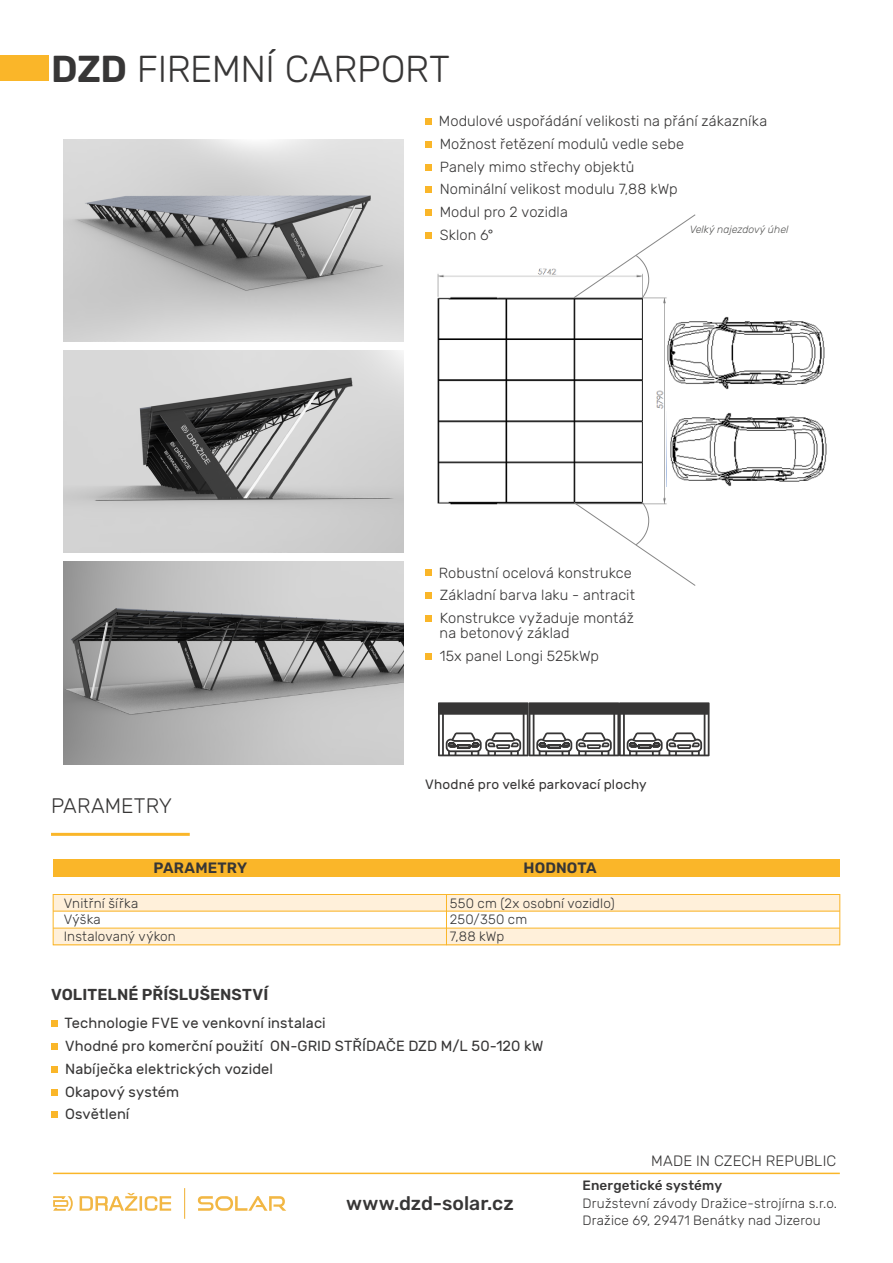
<style>
.page{position:relative;width:893px;height:1263px;background:#fff}
.page>*{position:absolute;margin:0;border:0;box-sizing:border-box;transform-origin:0 0}
.t1{font:300 37.5px "Rubik";letter-spacing:-.01em;color:#373636}
.t2{font:300 21px "Rubik";letter-spacing:.005em;color:#373636}
.t3{font:500 19.5px "Rubik";color:#373636}
.t4{font:600 15.9px "Rubik";letter-spacing:.005em;color:#373636}
.t5{font:300 15px "Rubik";letter-spacing:.005em;color:#373636}
.t6{font:600 15px "Rubik";letter-spacing:.01em;color:#373636}
.t7{font:300 14.7px/22.8px "Rubik";letter-spacing:.005em;color:#373636}
.t8{font:14.7px/22.8px "Rubik";letter-spacing:.005em;color:#373636}
.t9{font:300 13.5px/16.6px "Rubik";letter-spacing:.01em;color:#373636}
.t10{font:13.5px "Rubik";letter-spacing:.01em;color:#373636}
.t11{font:500 13.5px "Rubik";letter-spacing:.01em;color:#373636}
.t12{font:italic 300 10.5px "Rubik";color:#575756}
.s1{font-weight:600}
</style>
<div class="page">
<svg style="left:425px;top:118px;width:7px;height:7px"></svg>
<svg style="left:425px;top:141px;width:7px;height:7px"></svg>
<svg style="left:425px;top:164px;width:7px;height:7px"></svg>
<svg style="left:425px;top:186px;width:7px;height:7px"></svg>
<svg style="left:425px;top:209px;width:7px;height:7px"></svg>
<svg style="left:425px;top:232px;width:7px;height:7px"></svg>
<svg style="left:425px;top:569px;width:7px;height:7px"></svg>
<svg style="left:425px;top:592px;width:7px;height:7px"></svg>
<svg style="left:425px;top:615px;width:7px;height:7px"></svg>
<svg style="left:425px;top:653px;width:7px;height:7px"></svg>
<img style="left:673px;top:316px;width:152px;height:74px">
<img style="left:673px;top:413px;width:154px;height:73px">
<img style="left:437px;top:268px;width:236px;height:237px">
<img style="left:64px;top:140px;width:340px;height:202px">
<img style="left:64px;top:350px;width:340px;height:203px">
<img style="left:64px;top:562px;width:340px;height:202px">
<svg style="left:51px;top:1020px;width:7px;height:7px"></svg>
<svg style="left:51px;top:1043px;width:7px;height:7px"></svg>
<svg style="left:51px;top:1066px;width:7px;height:7px"></svg>
<svg style="left:51px;top:1089px;width:7px;height:6px"></svg>
<svg style="left:51px;top:1111px;width:7px;height:7px"></svg>
<div style="left:0;top:56px;width:49px;height:25px;background:#fab629"></div>
<hr style="left:51px;top:833px;width:139px;height:3px;background:#fab629">
<div style="left:53px;top:859px;width:787px;height:17px;background:#fab629"></div>
<div style="left:53px;top:894px;width:787px;height:17px;background:#fff0da"></div>
<div style="left:53px;top:928px;width:787px;height:17px;background:#fff0da"></div>
<div style="left:53px;top:894px;width:787px;height:51px;border:1px solid #fab629"></div>
<hr style="left:53px;top:911px;width:787px;height:1px;background:#fab629">
<hr style="left:53px;top:928px;width:787px;height:1px;background:#fab629">
<hr style="left:446px;top:894px;width:1px;height:51px;background:#fab629">
<svg style="left:438px;top:702px;width:272px;height:54px"></svg>
<svg style="left:573px;top:214px;width:123px;height:85px"></svg>
<svg style="left:573px;top:501px;width:123px;height:85px"></svg>
<hr style="left:53px;top:1172px;width:787px;height:2px;background:#fab629">
<svg style="left:53px;top:1188px;width:233px;height:31px"></svg>
<h1 class="t1" style="left:51px;top:42px;width:400px"><span class="s1">DZD</span> firemní carport</h1>
<p class="t7" style="left:439px;top:110px;width:330px">Modulové uspořádání velikosti na přání zákazníka<br>Možnost řetězení modulů vedle sebe<br>Panely mimo střechy objektů<br>Nominální velikost modulu 7,88 kWp<br>Modul pro 2 vozidla<br>Sklon 6°</p>
<p class="t12" style="left:690px;top:222px;width:100px">Velký najezdový úhel</p>
<p class="t7" style="left:439px;top:562px;width:198px">Robustní ocelová konstrukce<br>Základní barva laku - antracit<br>Konstrukce vyžaduje montáž</p>
<p class="t7" style="left:440px;top:622px;width:161px">na betonový základ<br>15x panel Longi 525kWp</p>
<h2 class="t2" style="left:51px;top:791px;width:123px">parametry</h2>
<p class="t10" style="left:425px;top:776px;width:223px">Vhodné pro velké parkovací plochy</p>
<p class="t6" style="left:153px;top:857px;width:95px">PARAMETRY</p>
<p class="t6" style="left:524px;top:857px;width:75px">HODNOTA</p>
<p class="t9" style="left:450px;top:895px;width:166px">550 cm (2x osobní vozidlo)<br>250/350 cm<br>7,88 kWp</p>
<p class="t9" style="left:64px;top:895px;width:114px">Vnitřní šířka<br>Výška<br>Instalovaný výkon</p>
<p class="t4" style="left:51px;top:983px;width:219px">VOLITELNÉ PŘÍSLUŠENSTVÍ</p>
<p class="t8" style="left:65px;top:1012px;width:480px">Technologie FVE ve venkovní instalaci<br>Vhodné pro komerční použití ON-GRID STŘÍDAČE DZD M/L 50-120 kW<br>Nabíječka elektrických vozidel<br>Okapový systém<br>Osvětlení</p>
<h3 class="t3" style="left:346px;top:1189px;width:169px">www.dzd-solar.cz</h3>
<p class="t5" style="left:651px;top:1150px;width:186px">made in czech republic</p>
<p class="t11" style="left:583px;top:1175px;width:141px">Energetické systémy</p>
<p class="t9" style="left:583px;top:1195px;width:256px;line-height:17.2px">D ružstevní závody D ražice-strojírna s.r.o.<br>D ražice 69, 29471 Benátky nad Jizerou</p>
</div>
